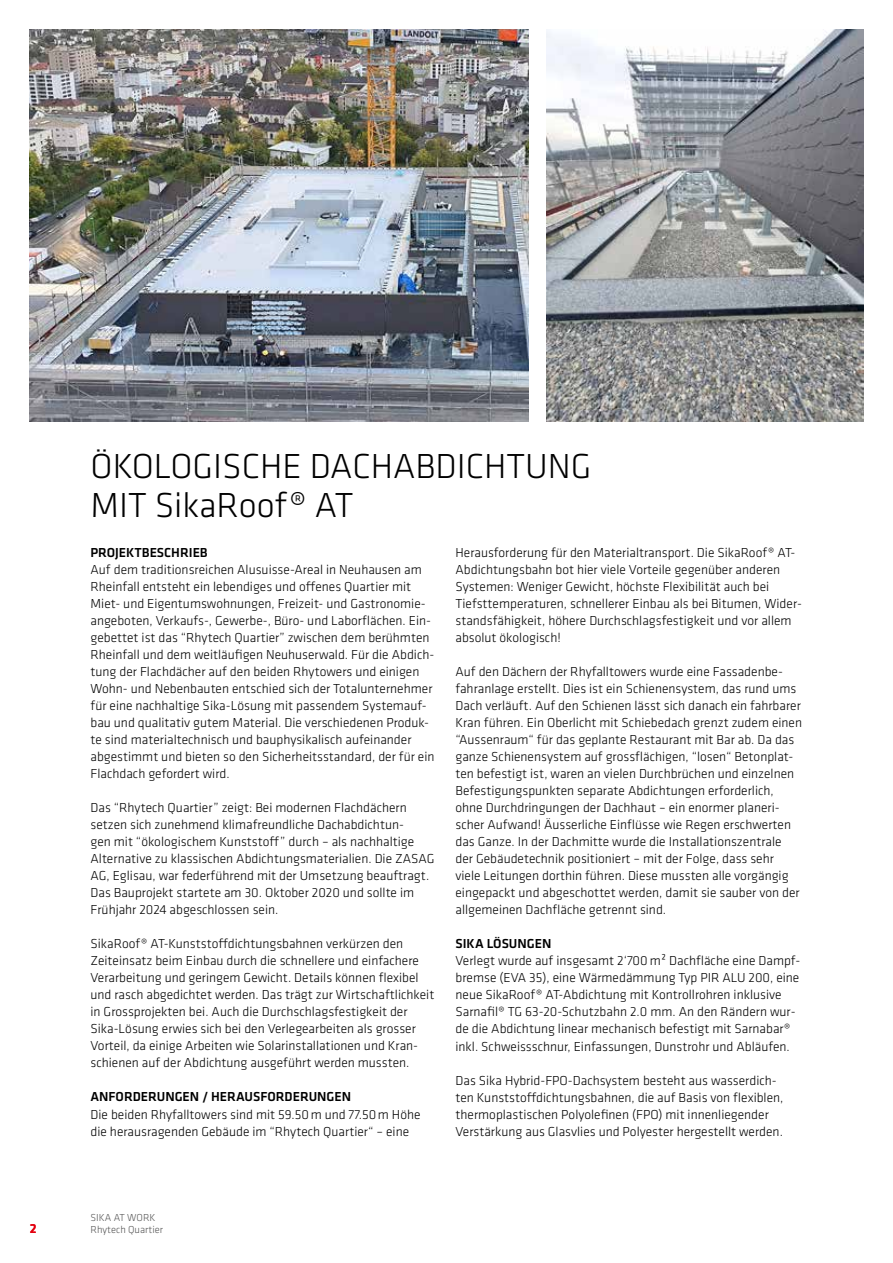
<style>
.page{position:relative;width:893px;height:1263px;background:#fff}
.page>*{position:absolute;margin:0;border:0;box-sizing:border-box;transform-origin:0 0}
.t1{font:300 36px/39px "Klavika";color:#000}
.t2{font:300 13.5px/17px "Klavika";color:#000}
.t3{font:500 13.5px "Klavika";color:#000}
.t4{font:500 13.5px "Klavika";color:#e3000f}
.t5{font:300 10.5px/12.6px "Klavika";color:#565656}
</style>
<div class="page">
<img style="left:30px;top:30px;width:498px;height:391px">
<img style="left:547px;top:30px;width:316px;height:391px">
<h1 class="t1" style="left:91px;top:446px;width:502px">ÖKOLOGISCHE DACHABDICHTUNG<br>MIT SikaRoof® AT</h1>
<p class="t3" style="left:91px;top:543px;width:119px">PROJEKTBESCHRIEB</p>
<p class="t2" style="left:91px;top:561px;width:345px">Auf dem traditionsreichen Alusuisse-Areal in Neuhausen am Rheinfall entsteht ein lebendiges und offenes Quartier mit Miet- und Eigentumswohnungen, Freizeit- und Gastronomie&shy;angeboten, Verkaufs-, Gewerbe-, Büro- und Laborflächen. Ein&shy;gebettet ist das “Rhytech Quartier” zwischen dem berühmten Rheinfall und dem weitläufigen Neuhuserwald. Für die Abdich&shy;tung der Flachdächer auf den beiden Rhytowers und einigen Wohn- und Nebenbauten entschied sich der Totalunternehmer für eine nachhaltige Sika-Lösung mit passendem Systemauf&shy;bau und qualitativ gutem Material. Die verschiedenen Produk&shy;te sind materialtechnisch und bauphysikalisch aufeinander abgestimmt und bieten so den Sicherheitsstandard, der für ein Flachdach gefordert wird.</p>
<p class="t2" style="left:91px;top:799px;width:346px">Das “Rhytech Quartier” zeigt: Bei modernen Flachdächern setzen sich zunehmend klimafreundliche Dachabdichtun-<br>gen mit “ökologischem Kunststoff” durch – als nachhaltige Alternative zu klassischen Abdichtungsmaterialien. Die ZASAG AG, Eglisau, war federführend mit der Umsetzung beauftragt.<br>Das Bauprojekt startete am 30. Oktober 2020 und sollte im Frühjahr 2024 abgeschlossen sein.</p>
<p class="t2" style="left:91px;top:935px;width:345px">SikaRoof® AT-Kunststoffdichtungsbahnen verkürzen den Zeiteinsatz beim Einbau durch die schnellere und einfachere Verarbeitung und geringem Gewicht. Details können flexibel und rasch abgedichtet werden. Das trägt zur Wirtschaftlichkeit in Grossprojekten bei. Auch die Durchschlagsfestigkeit der Sika-Lösung erwies sich bei den Verlegearbeiten als grosser Vorteil, da einige Arbeiten wie Solarinstallationen und Kran&shy;schienen auf der Abdichtung ausgeführt werden mussten.</p>
<p class="t3" style="left:91px;top:1088px;width:262px">ANFORDERUNGEN / HERAUSFORDERUNGEN</p>
<p class="t2" style="left:91px;top:1105px;width:331px">Die beiden Rhyfalltowers sind mit 59.50m und 77.50m Höhe die herausragenden Gebäude im “Rhytech Quartier“ – eine</p>
<p class="t2" style="left:455px;top:544px;width:348px">Herausforderung für den Materialtransport. Die SikaRoof® AT-Abdichtungsbahn bot hier viele Vorteile gegenüber anderen Systemen: Weniger Gewicht, höchste Flexibilität auch bei Tiefsttemperaturen, schnellerer Einbau als bei Bitumen, Wider&shy;standsfähigkeit, höhere Durchschlagsfestigkeit und vor allem absolut ökologisch!</p>
<p class="t2" style="left:455px;top:663px;width:348px">Auf den Dächern der Rhyfalltowers wurde eine Fassadenbe&shy;fahranlage erstellt. Dies ist ein Schienensystem, das rund ums Dach verläuft. Auf den Schienen lässt sich danach ein fahrbarer Kran führen. Ein Oberlicht mit Schiebedach grenzt zudem einen “Aussenraum“ für das geplante Restaurant mit Bar ab. Da das ganze Schienensystem auf grossflächigen, “losen“ Betonplat&shy;ten befestigt ist, waren an vielen Durchbrüchen und einzelnen Befestigungspunkten separate Abdichtungen erforderlich, ohne Durchdringungen der Dachhaut – ein enormer planeri&shy;scher Aufwand! Äusserliche Einflüsse wie Regen erschwerten das Ganze. In der Dachmitte wurde die Installationszentrale der Gebäudetechnik positioniert – mit der Folge, dass sehr viele Leitungen dorthin führen. Diese mussten alle vorgängig eingepackt und abgeschottet werden, damit sie sauber von der allgemeinen Dachfläche getrennt sind.</p>
<p class="t3" style="left:455px;top:935px;width:97px">SIKA LÖSUNGEN</p>
<p class="t2" style="left:455px;top:952px;width:346px">Verlegt wurde auf insgesamt 2‘700 m² Dachfläche eine Dampf&shy;bremse (EVA 35), eine Wärmedämmung Typ PIR ALU 200, eine neue SikaRoof® AT-Abdichtung mit Kontrollrohren inklusive Sarnafil® TG 63-20-Schutzbahn 2.0 mm. An den Rändern wur&shy;de die Abdichtung linear mechanisch befestigt mit Sarnabar® inkl. Schweissschnur, Einfassungen, Dunstrohr und Abläufen.</p>
<p class="t2" style="left:455px;top:1071px;width:329px">Das Sika Hybrid-FPO-Dachsystem besteht aus wasserdich&shy;ten Kunststoffdichtungsbahnen, die auf Basis von flexiblen, thermoplastischen Polyolefinen (FPO) mit innenliegender Verstärkung aus Glasvlies und Polyester hergestellt werden.</p>
<p class="t4" style="left:30px;top:1219px;width:8px">2</p>
<p class="t5" style="left:91px;top:1211px;width:74px">SIKA AT WORK<br>Rhytech Quartier</p>
</div>
